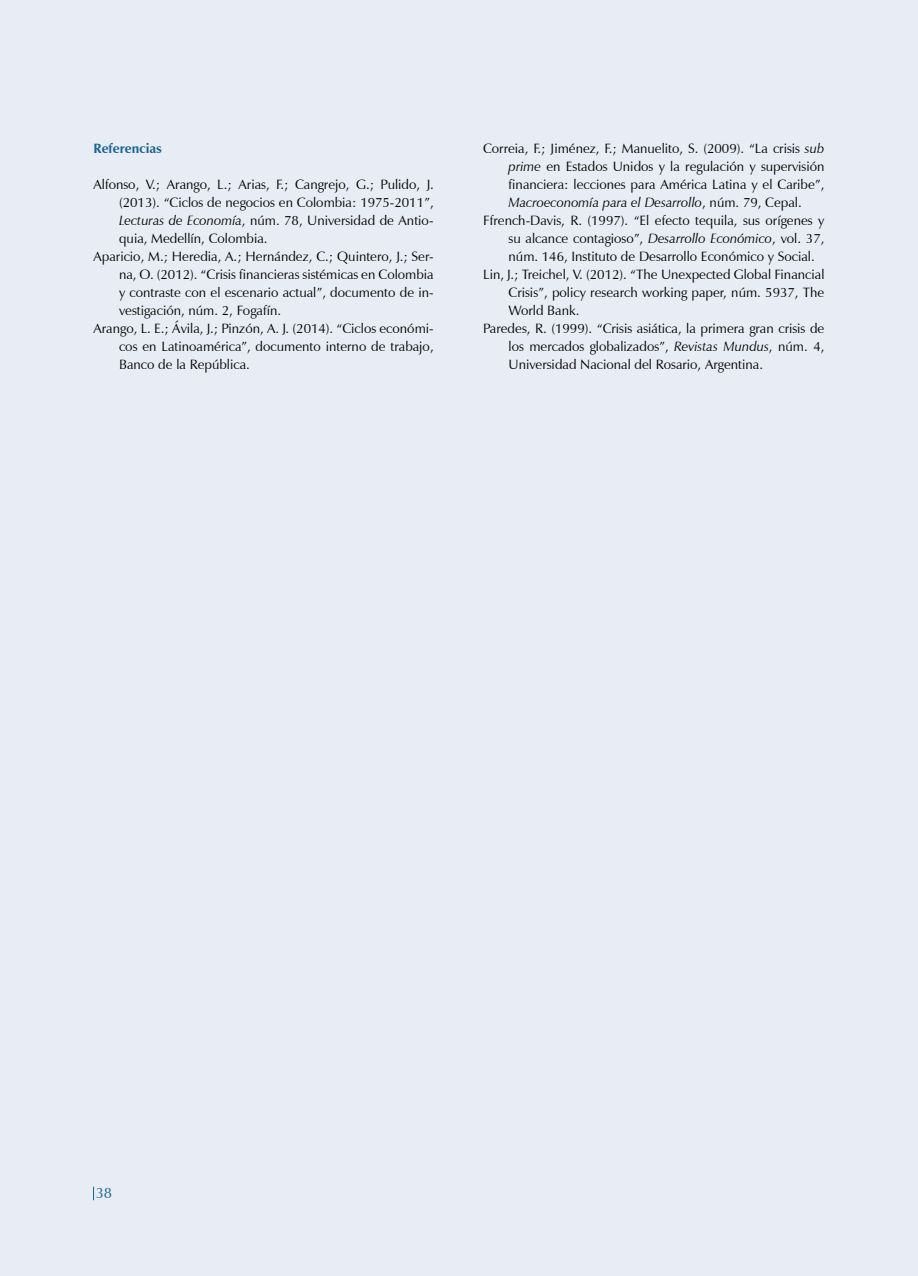
<style>
.page{position:relative;width:918px;height:1276px;background:#fff}
.page>*{position:absolute;margin:0;border:0;box-sizing:border-box;transform-origin:0 0}
.t1{font:15px "Zapf Humanist 601 BT";color:#186190}
.t2{font:13.5px "Zapf Humanist 601 BT";color:#000}
.t3{font:italic 13.5px "Zapf Humanist 601 BT";color:#000}
.t4{font:700 13.5px "Zapf Humanist 601 BT";color:#186190}
.s1{font-style:italic}
.s2{font-style:normal}
</style>
<div class="page">
<div style="left:0;top:0;width:917px;height:1276px;background:#e8ecf4"></div>
<svg style="left:93px;top:1186px;width:1px;height:14px"></svg>
<p class="t4" style="left:94px;top:140px;width:70px">Referencias</p>
<p class="t2" style="left:94px;top:176px;width:342px">Alfonso, V.; Arango, L.; Arias, F.; Cangrejo, G.; Pulido, J.</p>
<p class="t2" style="left:119px;top:194px;width:316px">(2013). “Ciclos de negocios en Colombia: 1975-2011”,</p>
<p class="t2" style="left:119px;top:212px;width:316px"><span class="s1">Lecturas de Economía</span>, núm. 78, Universidad de Antio-</p>
<p class="t2" style="left:119px;top:230px;width:150px">quia, Medellín, Colombia.</p>
<p class="t2" style="left:94px;top:248px;width:342px">Aparicio, M.; Heredia, A.; Hernández, C.; Quintero, J.; Ser-</p>
<p class="t2" style="left:119px;top:266px;width:316px">na, O. (2012). “Crisis financieras sistémicas en Colombia</p>
<p class="t2" style="left:119px;top:284px;width:316px">y contraste con el escenario actual”, documento de in-</p>
<p class="t2" style="left:119px;top:302px;width:164px">vestigación, núm. 2, Fogafín.</p>
<p class="t2" style="left:94px;top:320px;width:342px">Arango, L. E.; Ávila, J.; Pinzón, A. J. (2014). “Ciclos económi-</p>
<p class="t2" style="left:119px;top:338px;width:316px">cos en Latinoamérica”, documento interno de trabajo,</p>
<p class="t2" style="left:119px;top:356px;width:132px">Banco de la República.</p>
<p class="t2" style="left:483px;top:140px;width:343px">Correia, F.; Jiménez, F.; Manuelito, S. (2009). “La crisis <span class="s1">sub</span></p>
<p class="t2" style="left:509px;top:158px;width:317px"><span class="s1">prime</span> en Estados Unidos y la regulación y supervisión</p>
<p class="t2" style="left:509px;top:176px;width:317px">financiera: lecciones para América Latina y el Caribe”,</p>
<p class="t3" style="left:509px;top:194px;width:295px">Macroeconomía para el Desarrollo<span class="s2">, núm. 79, Cepal.</span></p>
<p class="t2" style="left:483px;top:212px;width:343px">Ffrench-Davis, R. (1997). “El efecto tequila, sus orígenes y</p>
<p class="t2" style="left:509px;top:230px;width:317px">su alcance contagioso”, <span class="s1">Desarrollo Económico</span>, vol. 37,</p>
<p class="t2" style="left:509px;top:248px;width:308px">núm. 146, Instituto de Desarrollo Económico y Social.</p>
<p class="t2" style="left:483px;top:266px;width:343px">Lin, J.; Treichel, V. (2012). “The Unexpected Global Financial</p>
<p class="t2" style="left:509px;top:284px;width:317px">Crisis”, policy research working paper, núm. 5937, The</p>
<p class="t2" style="left:509px;top:302px;width:72px">World Bank.</p>
<p class="t2" style="left:483px;top:320px;width:343px">Paredes, R. (1999). “Crisis asiática, la primera gran crisis de</p>
<p class="t2" style="left:509px;top:338px;width:317px">los mercados globalizados”, <span class="s1">Revistas Mundus</span>, núm. 4,</p>
<p class="t2" style="left:509px;top:356px;width:256px">Universidad Nacional del Rosario, Argentina.</p>
<p class="t1" style="left:96px;top:1184px;width:18px">38</p>
</div>
